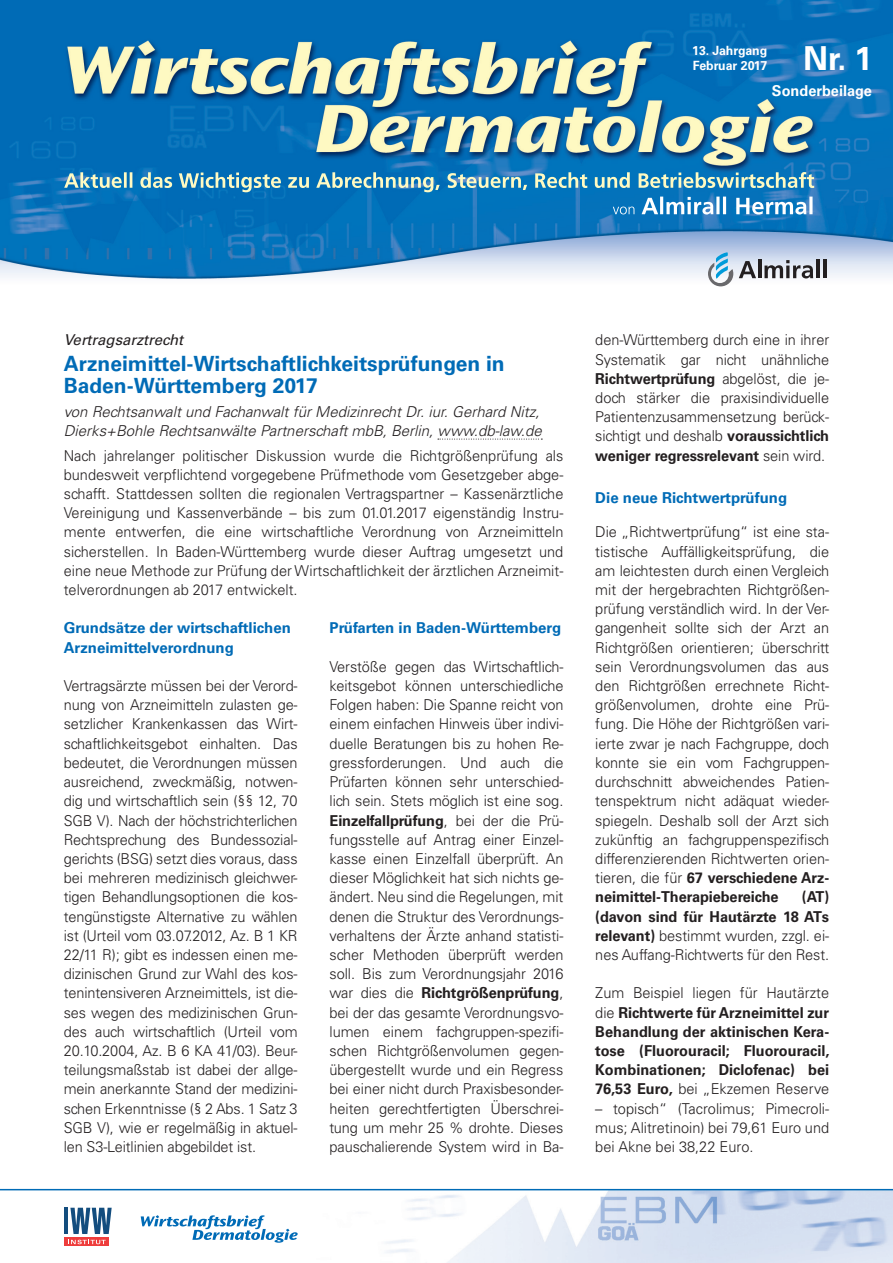
<style>
.page{position:relative;width:893px;height:1263px;background:#fff}
.page>*{position:absolute;margin:0;border:0;box-sizing:border-box;transform-origin:0 0}
.t1{font:700 33px "Univers LT Std";color:#fff}
.h0__Titel{font:700 21px/22.5px "Univers LT Std";color:#006bb6}
.g0__Grundtext{font:300 15px/19.2px "Univers LT Std";letter-spacing:-.005em;color:#231f20;text-align:justify}
.v0__Vortext_Lead{font:300 15px/19.2px "Univers LT Std";color:#231f20;text-align:justify}
.g0__Grundtext-2{font:700 15px/19.2px "Univers LT Std";color:#231f20;text-align:justify}
.a0__Autor{font:italic 300 15px/19.2px "Univers LT Std";color:#231f20}
.z0__Zwischentitel-1{font:700 15px/19.2px "Univers LT Std";color:#006bb6}
.d0__Dachzeile{font:italic 15px "Univers LT Std";color:#231f20}
.g0__Grundtext-3{font:700 15px "Univers LT Std";color:#fff}
.t2{font:700 12.75px "Univers LT Std";color:#fff}
.s1{font-weight:700}
.s2{font-weight:300}
</style>
<div class="page">
<svg style="left:438px;top:439px;width:104px;height:1px"></svg>
<img style="left:0;top:0;width:893px;height:279px">
<img style="left:620px;top:197px;width:192px;height:18px">
<img style="left:64px;top:172px;width:332px;height:16px">
<img style="left:411px;top:177px;width:29px;height:15px">
<img style="left:448px;top:172px;width:326px;height:16px">
<img style="left:776px;top:172px;width:38px;height:16px">
<svg style="left:739px;top:261px;width:17px;height:17px"></svg>
<hr style="left:758px;top:260px;width:3px;height:18px;background:#231f20">
<svg style="left:764px;top:260px;width:49px;height:18px"></svg>
<hr style="left:816px;top:260px;width:3px;height:18px;background:#231f20">
<hr style="left:823px;top:260px;width:3px;height:18px;background:#231f20">
<svg style="left:708px;top:252px;width:25px;height:34px"></svg>
<img style="left:0;top:1190px;width:893px;height:73px">
<svg style="left:141px;top:1215px;width:157px;height:28px"></svg>
<svg style="left:64px;top:1238px;width:45px;height:8px"></svg>
<hr style="left:64px;top:1208px;width:4px;height:26px;background:#134d7e">
<svg style="left:70px;top:1208px;width:42px;height:26px"></svg>
<svg style="left:68px;top:1240px;width:38px;height:4px"></svg>
<hr style="left:0;top:1189px;width:893px;height:1px;background:#006bb6">
<p class="t2" style="left:692px;top:43px;width:77px">13. Jahrgang</p>
<p class="t2" style="left:693px;top:58px;width:76px">Februar 2017</p>
<p class="t1" style="left:803px;top:39px;width:70px">Nr. 1</p>
<p class="g0__Grundtext-3" style="left:772px;top:82px;width:101px">Sonderbeilage</p>
<p class="d0__Dachzeile" style="left:64px;top:331px;width:121px">Vertragsarztrecht</p>
<p class="h0__Titel" style="left:64px;top:352px;width:442px">Arzneimittel-Wirtschaftlichkeitsprüfungen in<br>Baden-Württemberg 2017</p>
<p class="a0__Autor" style="left:64px;top:402px;width:479px">von Rechtsanwalt und Fachanwalt für Medizinrecht Dr. iur. Gerhard Nitz,<br>Dierks+Bohle Rechtsanwälte Partnerschaft mbB, Berlin, www.db-law.de</p>
<p class="v0__Vortext_Lead" style="left:64px;top:446px;width:501px">Nach jahrelanger politischer Diskussion wurde die Richtgrößenprüfung als bundesweit verpflichtend vorgegebene Prüfmethode vom Gesetzgeber abge&shy;schafft. Stattdessen sollten die regionalen Vertragspartner – Kassenärztliche Vereinigung und Kassenverbände – bis zum 01.01.2017 eigenständig Instru&shy;mente entwerfen, die eine wirtschaftliche Verordnung von Arzneimitteln sicherstellen. In Baden-Württemberg wurde dieser Auftrag umgesetzt und eine neue Methode zur Prüfung der Wirtschaftlichkeit der ärztlichen Arzneimit&shy;telverordnungen ab 2017 entwickelt.</p>
<p class="z0__Zwischentitel-1" style="left:64px;top:619px;width:229px">Grundsätze der wirtschaftlichen<br>Arzneimittelverordnung</p>
<p class="g0__Grundtext" style="left:64px;top:676px;width:235px">Vertragsärzte müssen bei der Verord&shy;nung von Arzneimitteln zulasten ge&shy;setzlicher Krankenkassen das Wirt&shy;schaftlichkeitsgebot einhalten. Das bedeutet, die Verordnungen müssen ausreichend, zweckmäßig, notwen&shy;dig und wirtschaftlich sein (§§ 12, 70<br>SGB V). Nach der höchstrichterlichen Rechtsprechung des Bundessozial&shy;gerichts (BSG) setzt dies voraus, dass bei mehreren medizinisch gleichwer&shy;tigen Behandlungsoptionen die kos&shy;tengünstigste Alternative zu wählen ist (Urteil vom 03.07.2012, Az. B 1 KR 22/11 R); gibt es indessen einen me&shy;dizinischen Grund zur Wahl des kos&shy;tenintensiveren Arzneimittels, ist die&shy;ses wegen des medizinischen Grun&shy;des auch wirtschaftlich (Urteil vom 20.10.2004, Az. B 6 KA 41/03). Beur&shy;teilungsmaßstab ist dabei der allge&shy;mein anerkannte Stand der medizini&shy;schen Erkenntnisse (§ 2 Abs. 1 Satz 3<br>SGB V), wie er regelmäßig in aktuel&shy;len S3-Leitlinien abgebildet ist.</p>
<p class="z0__Zwischentitel-1" style="left:330px;top:619px;width:233px">Prüfarten in Baden-Württemberg</p>
<p class="g0__Grundtext" style="left:330px;top:657px;width:235px">Verstöße gegen das Wirtschaftlich&shy;keitsgebot können unterschiedliche Folgen haben: Die Spanne reicht von einem einfachen Hinweis über indivi&shy;duelle Beratungen bis zu hohen Re&shy;gressforderungen. Und auch die Prüfarten können sehr unterschied&shy;lich sein. Stets möglich ist eine sog.<br><span class="s1">Einzelfallprüfung</span>, bei der die Prü&shy;fungsstelle auf Antrag einer Einzel&shy;kasse einen Einzelfall überprüft. An dieser Möglichkeit hat sich nichts ge&shy;ändert. Neu sind die Regelungen, mit denen die Struktur des Verordnungs&shy;verhaltens der Ärzte anhand statisti&shy;scher Methoden überprüft werden soll. Bis zum Verordnungsjahr 2016 war dies die <span class="s1">Richtgrößenprüfung</span>, bei der das gesamte Verordnungsvo&shy;lumen einem fachgruppen-spezifi&shy;schen Richtgrößenvolumen gegen&shy;übergestellt wurde und ein Regress bei einer nicht durch Praxisbesonder&shy;heiten gerechtfertigten Überschrei&shy;tung um mehr 25 % drohte. Dieses pauschalierende System wird in Ba-</p>
<p class="g0__Grundtext" style="left:595px;top:330px;width:235px">den-Württemberg durch eine in ihrer Systematik gar nicht unähnliche <span class="s1">Richtwertprüfung</span> abgelöst, die je&shy;doch stärker die praxisindividuelle Patientenzusammensetzung berück&shy;sichtigt und deshalb <span class="s1">voraussichtlich weniger regressrelevant</span> sein wird.</p>
<p class="z0__Zwischentitel-1" style="left:595px;top:488px;width:193px">Die neue Richtwertprüfung</p>
<p class="g0__Grundtext" style="left:595px;top:522px;width:235px">Die „Richtwertprüfung“ ist eine sta&shy;tistische Auffälligkeitsprüfung, die am leichtesten durch einen Vergleich mit der hergebrachten Richtgrößen&shy;prüfung verständlich wird. In der Ver&shy;gangenheit sollte sich der Arzt an Richtgrößen orientieren; überschritt sein Verordnungsvolumen das aus den Richtgrößen errechnete Richt&shy;größenvolumen, drohte eine Prü&shy;fung. Die Höhe der Richtgrößen vari&shy;ierte zwar je nach Fachgruppe, doch konnte sie ein vom Fachgruppen&shy;durchschnitt abweichendes Patien&shy;tenspektrum nicht adäquat wieder&shy;spiegeln. Deshalb soll der Arzt sich zukünftig an fachgruppenspezifisch differenzierenden Richtwerten orien&shy;tieren, die für <span class="s1">67 verschiedene Arz&shy;neimittel-Therapiebereiche</span></p>
<p class="g0__Grundtext" style="left:595px;top:887px;width:235px;text-indent:207px"><span class="s1">(AT) (davon sind für Hautärzte 18 ATs relevant)</span> bestimmt wurden, zzgl. ei&shy;nes Auffang-Richtwerts für den Rest.</p>
<p class="g0__Grundtext-2" style="left:595px;top:983px;width:236px"><span class="s2">Zum Beispiel liegen für Hautärzte die</span> Richtwerte für Arzneimittel zur Behandlung der aktinischen Kera&shy;tose (Fluorouracil; Fluorouracil, Kombinationen; Diclofenac) bei 76,53 Euro, <span class="s2">bei „Ekzemen Reserve</span></p>
<p class="g0__Grundtext" style="left:595px;top:1098px;width:235px">– topisch“ (Tacrolimus; Pimecroli&shy;mus; Alitretinoin) bei 79,61 Euro und bei Akne bei 38,22 Euro.</p>
</div>
